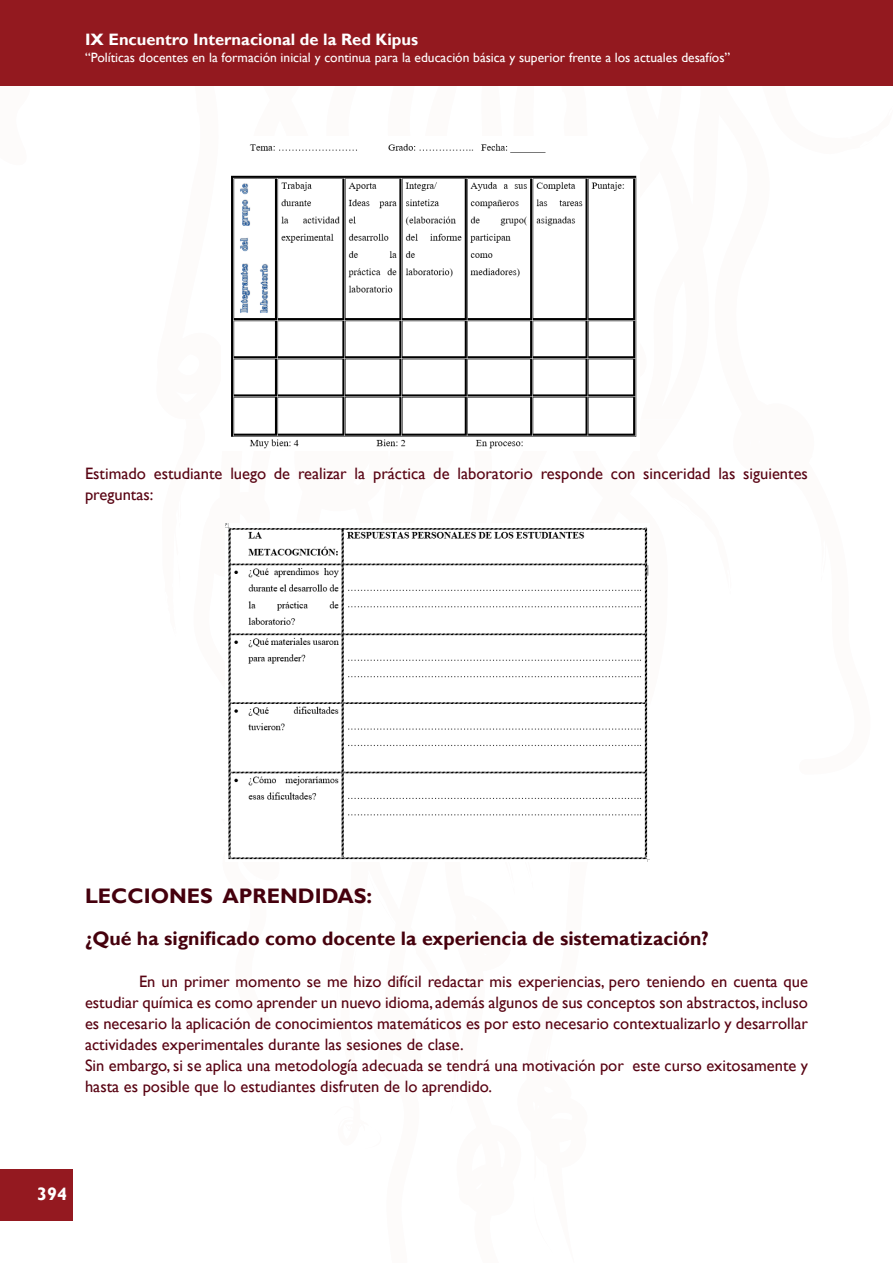
<style>
.page{position:relative;width:893px;height:1263px;background:#fff}
.page>*{position:absolute;margin:0;border:0;box-sizing:border-box;transform-origin:0 0}
.CUERPO{font:700 21px "Gill Sans";color:#45000d}
.CUERPO-2{font:700 19.5px "Gill Sans";color:#45000c}
.t1{font:700 18px "Gill Sans";color:#fff}
.CUERPO-3{font:16.5px/21px "Gill Sans";color:#580312}
.t2{font:700 16.5px "Gill Sans";color:#fff}
.t3{font:13.5px "Gill Sans";color:#fff}
</style>
<div class="page">
<img style="left:231px;top:143px;width:406px;height:306px">
<img style="left:225px;top:523px;width:425px;height:339px">
<div style="left:0;top:1169px;width:72px;height:51px;background:#941920"></div>
<div style="left:0;top:0;width:893px;height:85px;background:#93191f"></div>
<p class="t2" style="left:85px;top:29px;width:335px">IX Encuentro Internacional de la Red Kipus</p>
<p class="t3" style="left:85px;top:50px;width:647px">“Políticas docentes en la formación inicial y continua para la educación básica y superior frente a los actuales desafíos”</p>
<p class="CUERPO-3" style="left:85px;top:463px;width:724px">Estimado estudiante luego de realizar la práctica de laboratorio responde con sinceridad las siguientes preguntas:</p>
<p class="CUERPO" style="left:85px;top:883px;width:289px">LECCIONES APRENDIDAS:</p>
<p class="CUERPO-2" style="left:85px;top:927px;width:625px">¿Qué ha significado como docente la experiencia de sistematización?</p>
<p class="CUERPO-3" style="left:85px;top:971px;width:724px;text-align:justify;text-indent:54px">En un primer momento se me hizo difícil redactar mis experiencias, pero teniendo en cuenta que estudiar química es como aprender un nuevo idioma, además algunos de sus conceptos son abstractos, incluso es necesario la aplicación de conocimientos matemáticos es por esto necesario contextualizarlo y desarrollar actividades experimentales durante las sesiones de clase.</p>
<p class="CUERPO-3" style="left:85px;top:1055px;width:724px">Sin embargo, si se aplica una metodología adecuada se tendrá una motivación por este curso exitosamente y hasta es posible que lo estudiantes disfruten de lo aprendido.</p>
<p class="t1" style="left:37px;top:1183px;width:31px">394</p>
</div>
